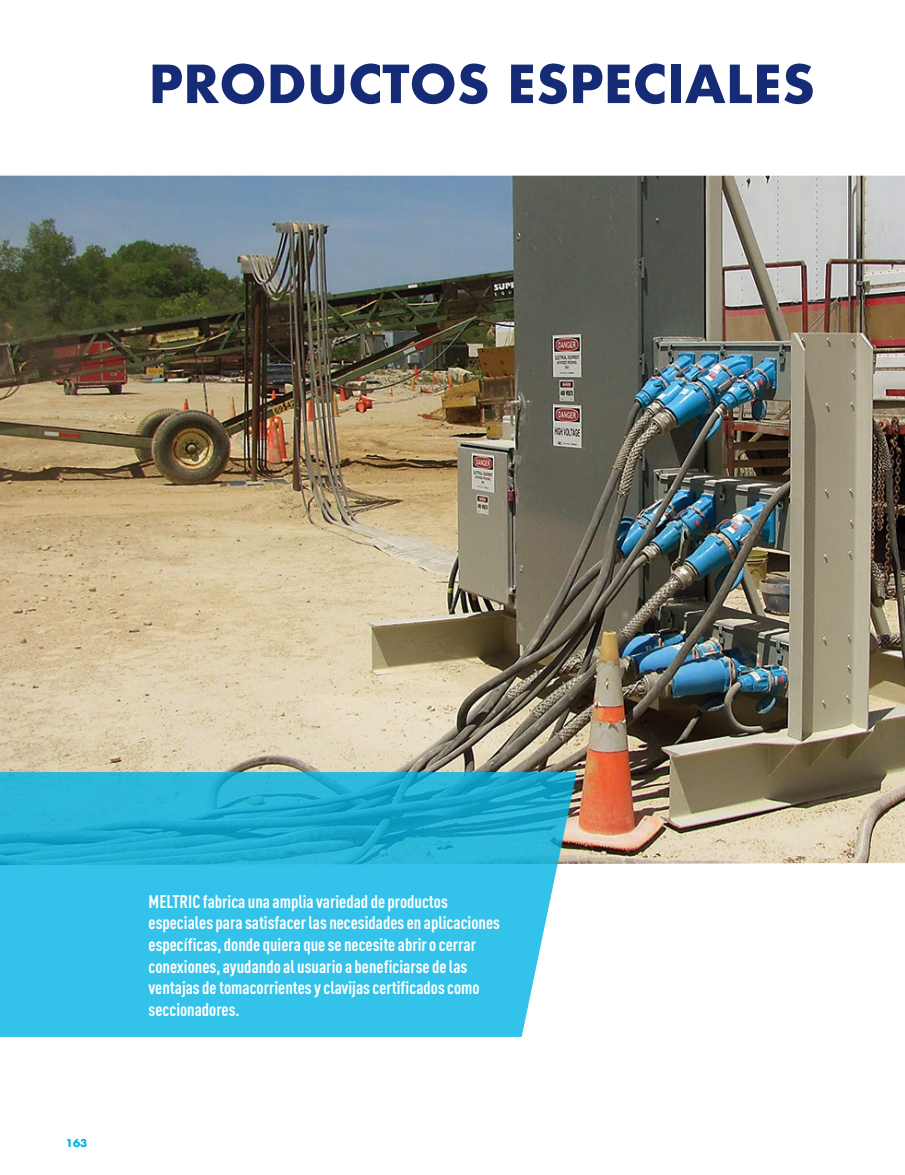
<style>
.page{position:relative;width:905px;height:1175px;background:#fff}
.page>*{position:absolute;margin:0;border:0;box-sizing:border-box;transform-origin:0 0}
.t1{font:700 51px "Futura";color:#162b75}
.t2{font:700 18px/21.6px "DIN Cond";color:#fff}
.t3{font:700 10.5px "Futura";color:#00b3e4}
</style>
<div class="page">
<img style="left:0;top:176px;width:904px;height:688px">
<svg style="left:0;top:772px;width:576px;height:265px;fill:#33c2e9"></svg>
<h1 class="t1" style="left:148px;top:47px;width:668px">PRODUCTOS ESPECIALES</h1>
<p class="t3" style="left:66px;top:1135px;width:23px">163</p>
<p class="t2" style="left:148px;top:890px;width:353px">MELTRIC fabrica una amplia variedad de productos especiales para satisfacer las necesidades en aplicaciones específicas, donde quiera que se necesite abrir o cerrar conexiones, ayudando al usuario a beneficiarse de las ventajas de tomacorrientes y clavijas certificados como seccionadores.</p>
</div>
